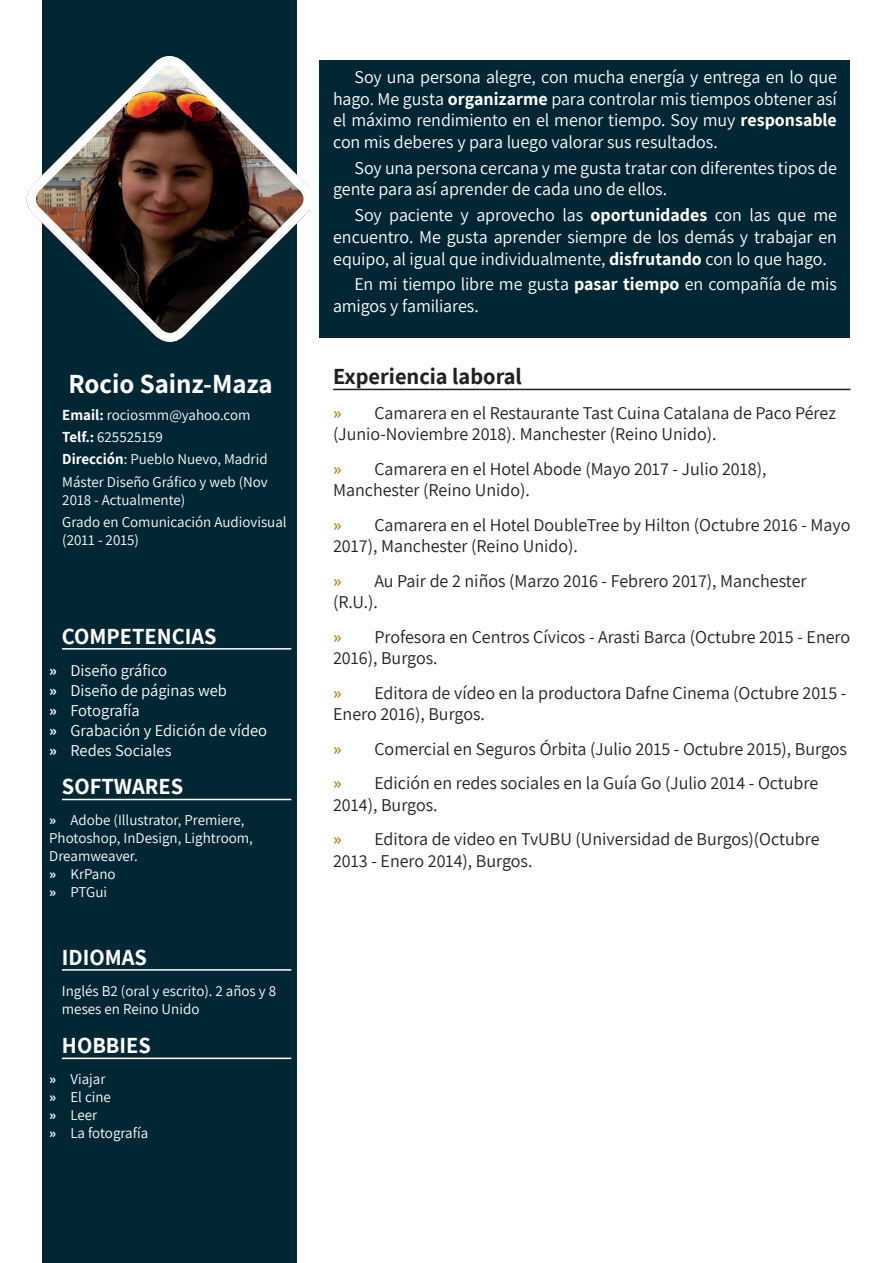
<style>
.page{position:relative;width:893px;height:1263px;background:#fff}
.page>*{position:absolute;margin:0;border:0;box-sizing:border-box;transform-origin:0 0}
.t1{font:700 27px "Assistant";color:#fff}
.t2{font:700 22.5px "Assistant";color:#fff}
.t3{font:700 22.5px "Assistant";color:#231f20}
.t4{font:18px/21.6px "Assistant";color:#231f20}
.t5{font:18px/21.6px "Assistant";letter-spacing:-.01em;color:#fff;text-align:justify}
.t6{font:16.5px/19.8px "Assistant";color:#fff}
.t7{font:15px/18px "Assistant";color:#fff}
.s1{font-weight:700}
.s2{font-weight:700;color:#b88e27}
</style>
<div class="page">
<div style="left:43px;top:0;width:254px;height:1262px;background:#012734"></div>
<hr style="left:62px;top:648px;width:229px;height:2px;background:#fff">
<hr style="left:333px;top:389px;width:517px;height:1px;background:#231f20">
<hr style="left:62px;top:799px;width:229px;height:1px;background:#fff">
<hr style="left:62px;top:1057px;width:229px;height:2px;background:#fff">
<hr style="left:62px;top:969px;width:229px;height:2px;background:#fff">
<div style="left:319px;top:60px;width:531px;height:277px;background:#012734"></div>
<img style="left:26px;top:52px;width:284px;height:294px">
<h1 class="t1" style="left:69px;top:366px;width:206px">Rocio Sainz-Maza</h1>
<p class="t7" style="left:62px;top:403px;width:207px;line-height:22.2px"><span class="s1">Email:</span> rociosmm@yahoo.com<br><span class="s1">Telf.:</span> 625525159<br><span class="s1">Dirección</span>: Pueblo Nuevo, Madrid<br>Máster Diseño Gráfico y web (Nov</p>
<p class="t7" style="left:62px;top:488px;width:226px;line-height:22.2px">2018 - Actualmente)<br>Grado en Comunicación Audiovisual</p>
<p class="t7" style="left:62px;top:530px;width:78px">(2011 - 2015)</p>
<p class="t2" style="left:62px;top:621px;width:156px">COMPETENCIAS</p>
<p class="t6" style="left:49px;top:660px;width:219px"><span class="s1">»</span> Diseño gráfico<br><span class="s1">»</span> Diseño de páginas web<br><span class="s1">»</span> Fotografía<br><span class="s1">»</span> Grabación y Edición de vídeo <span class="s1">»</span> Redes Sociales</p>
<p class="t2" style="left:62px;top:771px;width:123px">SOFTWARES</p>
<p class="t7" style="left:49px;top:810px;width:205px"><span class="s1">»</span> Adobe (Illustrator, Premiere,<br>Photoshop, InDesign, Lightroom,<br>Dreamweaver.<br><span class="s1">»</span> KrPano<br><span class="s1">»</span> PTGui</p>
<p class="t2" style="left:62px;top:942px;width:87px">IDIOMAS</p>
<p class="t7" style="left:62px;top:981px;width:216px">Inglés B2 (oral y escrito). 2 años y 8 meses en Reino Unido</p>
<p class="t2" style="left:62px;top:1030px;width:90px">HOBBIES</p>
<p class="t7" style="left:49px;top:1069px;width:101px"><span class="s1">»</span> Viajar<br><span class="s1">»</span> El cine<br><span class="s1">»</span> Leer<br><span class="s1">»</span> La fotografía</p>
<p class="t5" style="left:333px;top:66px;width:505px;text-indent:21px">Soy una persona alegre, con mucha energía y entrega en lo que hago. Me gusta <span class="s1">organizarme</span> para controlar mis tiempos obtener así el máximo rendimiento en el menor tiempo. Soy muy <span class="s1">responsable </span>con mis deberes y para luego valorar sus resultados.</p>
<p class="t5" style="left:333px;top:156px;width:505px;text-indent:21px">Soy una persona cercana y me gusta tratar con diferentes tipos de gente para así aprender de cada uno de ellos.</p>
<p class="t5" style="left:333px;top:204px;width:505px;text-indent:21px">Soy paciente y aprovecho las <span class="s1">oportunidades</span> con las que me encuentro. Me gusta aprender siempre de los demás y trabajar en equipo, al igual que individualmente, <span class="s1">disfrutando</span> con lo que hago.</p>
<p class="t5" style="left:333px;top:273px;width:505px;text-indent:21px">En mi tiempo libre me gusta <span class="s1">pasar tiempo</span> en compañía de mis amigos y familiares.</p>
<p class="t3" style="left:333px;top:361px;width:190px">Experiencia laboral</p>
<p class="t4" style="left:333px;top:401px;width:504px"><span class="s2">»</span> Camarera en el Restaurante Tast Cuina Catalana de Paco Pérez (Junio-Noviembre 2018). Manchester (Reino Unido).</p>
<p class="t4" style="left:333px;top:457px;width:435px"><span class="s2">»</span> Camarera en el Hotel Abode (Mayo 2017 - Julio 2018),<br>Manchester (Reino Unido).</p>
<p class="t4" style="left:333px;top:513px;width:519px"><span class="s2">»</span> Camarera en el Hotel DoubleTree by Hilton (Octubre 2016 - Mayo<br>2017), Manchester (Reino Unido).</p>
<p class="t4" style="left:333px;top:569px;width:475px"><span class="s2">»</span> Au Pair de 2 niños (Marzo 2016 - Febrero 2017), Manchester (R.U.).</p>
<p class="t4" style="left:333px;top:625px;width:519px"><span class="s2">»</span> Profesora en Centros Cívicos - Arasti Barca (Octubre 2015 - Enero<br>2016), Burgos.</p>
<p class="t4" style="left:333px;top:681px;width:515px"><span class="s2">»</span> Editora de vídeo en la productora Dafne Cinema (Octubre 2015 -<br>Enero 2016), Burgos.</p>
<p class="t4" style="left:333px;top:730px;width:515px;line-height:34.3px"><span class="s2">»</span> Comercial en Seguros Órbita (Julio 2015 - Octubre 2015), Burgos <span class="s2">»</span> Edición en redes sociales en la Guía Go (Julio 2014 - Octubre</p>
<p class="t4" style="left:333px;top:786px;width:488px;line-height:34.3px">2014), Burgos.<br><span class="s2">»</span> Editora de video en TvUBU (Universidad de Burgos)(Octubre</p>
<p class="t4" style="left:333px;top:849px;width:201px">2013 - Enero 2014), Burgos.</p>
</div>
